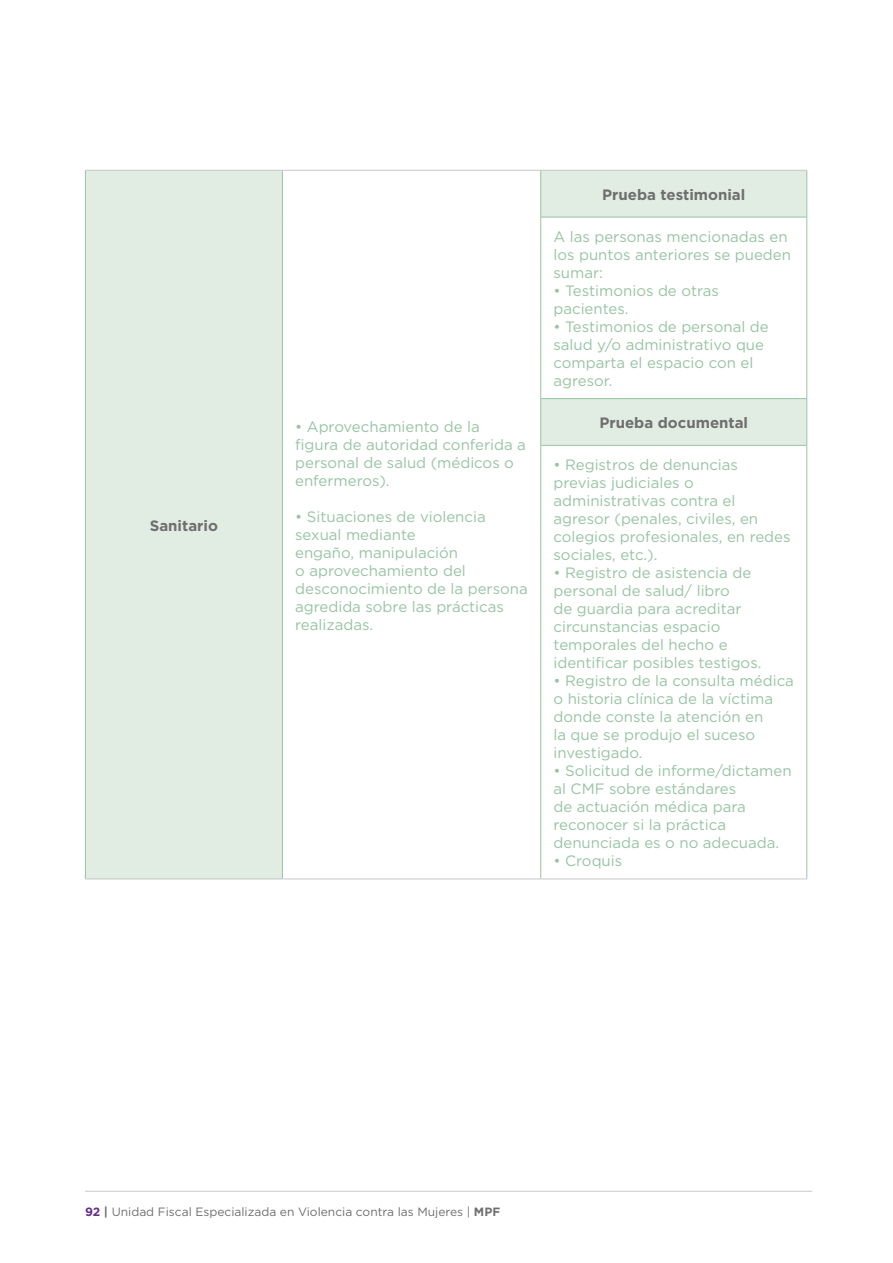
<style>
.page{position:relative;width:893px;height:1263px;background:#fff}
.page>*{position:absolute;margin:0;border:0;box-sizing:border-box;transform-origin:0 0}
.t1{font:15px/18px "Gotham";color:#98c4a4}
.t2{font:700 15px "Gotham";color:#706f6f}
.t3{font:12px "Gotham";color:#706f6f}
.s1{font-weight:700;color:#64328a}
.s2{font-weight:700}
</style>
<div class="page">
<hr style="left:85px;top:1191px;width:727px;height:1px;background:#c8c8c8">
<svg style="left:86px;top:171px;width:720px;height:707px"></svg>
<hr style="left:806px;top:217px;width:1px;height:181px;background:#98c4a4">
<hr style="left:806px;top:446px;width:1px;height:432px;background:#98c4a4">
<hr style="left:540px;top:217px;width:1px;height:181px;background:#98c4a4">
<hr style="left:540px;top:446px;width:1px;height:432px;background:#98c4a4">
<hr style="left:540px;top:170px;width:1px;height:47px;background:#98c4a4">
<hr style="left:806px;top:170px;width:1px;height:47px;background:#98c4a4">
<hr style="left:541px;top:217px;width:266px;height:1px;background:#98c4a4">
<hr style="left:540px;top:399px;width:1px;height:46px;background:#98c4a4">
<hr style="left:541px;top:398px;width:266px;height:1px;background:#98c4a4">
<hr style="left:806px;top:399px;width:1px;height:46px;background:#98c4a4">
<hr style="left:541px;top:445px;width:266px;height:1px;background:#98c4a4">
<hr style="left:85px;top:170px;width:1px;height:47px;background:#98c4a4">
<hr style="left:85px;top:217px;width:1px;height:182px;background:#98c4a4">
<hr style="left:85px;top:399px;width:1px;height:46px;background:#98c4a4">
<hr style="left:85px;top:445px;width:1px;height:433px;background:#98c4a4">
<hr style="left:282px;top:170px;width:1px;height:47px;background:#98c4a4">
<hr style="left:282px;top:217px;width:1px;height:182px;background:#98c4a4">
<hr style="left:282px;top:399px;width:1px;height:46px;background:#98c4a4">
<hr style="left:282px;top:445px;width:1px;height:433px;background:#98c4a4">
<hr style="left:85px;top:878px;width:197px;height:1px;background:#c6c6c6">
<hr style="left:282px;top:878px;width:259px;height:1px;background:#c6c6c6">
<hr style="left:541px;top:878px;width:266px;height:1px;background:#c6c6c6">
<hr style="left:85px;top:170px;width:197px;height:1px;background:#c6c6c6">
<hr style="left:282px;top:170px;width:259px;height:1px;background:#c6c6c6">
<hr style="left:541px;top:170px;width:266px;height:1px;background:#c6c6c6">
<p class="t2" style="left:150px;top:515px;width:70px">Sanitario</p>
<p class="t1" style="left:295px;top:417px;width:232px">• Aprovechamiento de la figura de autoridad conferida a personal de salud (médicos o enfermeros).</p>
<p class="t1" style="left:295px;top:507px;width:234px">• Situaciones de violencia sexual mediante<br>engaño, manipulación<br>o aprovechamiento del desconocimiento de la persona agredida sobre las prácticas realizadas.</p>
<p class="t2" style="left:602px;top:184px;width:145px">Prueba testimonial</p>
<p class="t1" style="left:553px;top:227px;width:239px">A las personas mencionadas en los puntos anteriores se pueden sumar:</p>
<p class="t1" style="left:553px;top:281px;width:167px">• Testimonios de otras pacientes.</p>
<p class="t1" style="left:553px;top:317px;width:217px">• Testimonios de personal de salud y/o administrativo que comparta el espacio con el agresor.</p>
<p class="t2" style="left:599px;top:413px;width:150px">Prueba documental</p>
<p class="t1" style="left:553px;top:455px;width:239px">• Registros de denuncias previas judiciales o administrativas contra el agresor (penales, civiles, en colegios profesionales, en redes sociales, etc.).</p>
<p class="t1" style="left:553px;top:563px;width:209px">• Registro de asistencia de personal de salud/ libro<br>de guardia para acreditar circunstancias espacio temporales del hecho e identificar posibles testigos.</p>
<p class="t1" style="left:553px;top:671px;width:242px">• Registro de la consulta médica o historia clínica de la víctima donde conste la atención en<br>la que se produjo el suceso investigado.</p>
<p class="t1" style="left:553px;top:761px;width:240px">• Solicitud de informe/dictamen al CMF sobre estándares<br>de actuación médica para reconocer si la práctica denunciada es o no adecuada.</p>
<p class="t1" style="left:553px;top:851px;width:70px">• Croquis</p>
<p class="t3" style="left:85px;top:1204px;width:417px"><span class="s1">92</span> <span class="s2">|</span> Unidad Fiscal Especializada en Violencia contra las Mujeres | <span class="s2">MPF</span></p>
</div>
